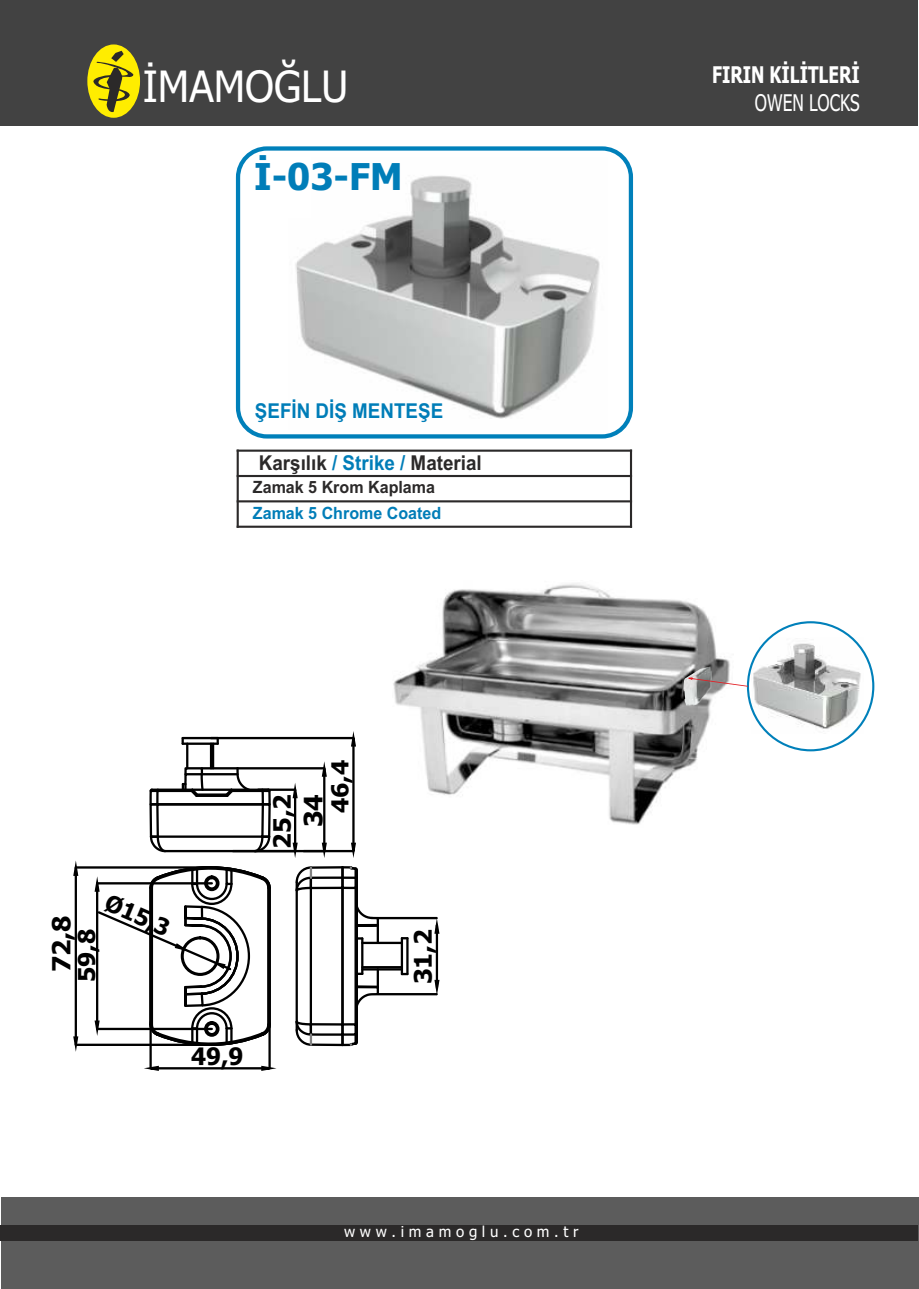
<style>
.page{position:relative;width:919px;height:1289px;background:#fff}
.page>*{position:absolute;margin:0;border:0;box-sizing:border-box;transform-origin:0 0}
.t1{font:43.2px "Tahoma";color:#fff;scale:.94 1}
.t2{font:700 37.05px "Tahoma";color:#007db8}
.t3{font:700 25.5px "Tahoma";color:#000}
.t4{font:700 25.05px "Tahoma";color:#000}
.t5{font:700 24.3px "Tahoma";color:#000}
.t6{font:700 24.15px "Tahoma";color:#000}
.t7{font:700 24px "Tahoma";color:#000}
.t8{font:700 23.4px "Tahoma";color:#000}
.t9{font:700 23.1px "Tahoma";color:#000}
.t10{font:700 22.95px "Tahoma";color:#fff;scale:.75 1}
.t11{font:22.95px "Tahoma";color:#fff;scale:.75 1}
.t12{font:700 20.4px "Arial";color:#2b2929;scale:.92 1}
.t13{font:700 20.4px "Arial";color:#007db8;scale:.92 1}
.t14{font:700 16.95px "Arial";color:#007db8;scale:.95 1}
.t15{font:700 16.95px "Arial";color:#2b2929;scale:.95 1}
.t16{font:15px "Tahoma";color:#fff}
.s1{color:#007db8}
</style>
<div class="page">
<div style="left:0;top:0;width:918px;height:126px;background:#424242"></div>
<div style="left:1px;top:1197px;width:917px;height:91px;background:#5c5c5c"></div>
<div style="left:0;top:1224px;width:918px;height:15px;background:#2b2929"></div>
<svg style="left:87px;top:44px;width:53px;height:74px"></svg>
<svg style="left:90px;top:51px;width:45px;height:63px;background:#baad0f"></svg>
<img style="left:295px;top:175px;width:305px;height:244px">
<hr style="left:237px;top:449px;width:2px;height:79px;background:#2b2929">
<hr style="left:630px;top:449px;width:2px;height:79px;background:#2b2929">
<hr style="left:237px;top:525px;width:395px;height:3px;background:#2b2929">
<hr style="left:237px;top:500px;width:395px;height:2px;background:#2b2929">
<hr style="left:237px;top:475px;width:395px;height:2px;background:#2b2929">
<hr style="left:237px;top:449px;width:395px;height:2px;background:#2b2929">
<hr style="left:406px;top:938px;width:2px;height:36px;background:#000">
<hr style="left:401px;top:938px;width:2px;height:36px;background:#000">
<hr style="left:362px;top:966px;width:40px;height:2px;background:#000">
<hr style="left:362px;top:968px;width:40px;height:2px;background:#000">
<hr style="left:362px;top:941px;width:40px;height:3px;background:#000">
<hr style="left:76px;top:866px;width:136px;height:2px;background:#000">
<hr style="left:76px;top:1043px;width:136px;height:2px;background:#000">
<hr style="left:75px;top:874px;width:2px;height:163px;background:#000">
<svg style="left:73px;top:860px;width:7px;height:17px"></svg>
<svg style="left:73px;top:1034px;width:7px;height:18px"></svg>
<hr style="left:211px;top:737px;width:142px;height:2px;background:#000">
<hr style="left:352px;top:745px;width:2px;height:98px;background:#000">
<svg style="left:349px;top:731px;width:7px;height:17px"></svg>
<hr style="left:258px;top:788px;width:37px;height:2px;background:#000">
<hr style="left:255px;top:850px;width:40px;height:2px;background:#000">
<hr style="left:294px;top:797px;width:2px;height:46px;background:#000">
<svg style="left:291px;top:783px;width:7px;height:16px"></svg>
<hr style="left:237px;top:767px;width:87px;height:2px;background:#000">
<hr style="left:323px;top:775px;width:2px;height:68px;background:#000">
<svg style="left:320px;top:761px;width:7px;height:17px"></svg>
<svg style="left:291px;top:841px;width:89px;height:206px"></svg>
<hr style="left:378px;top:917px;width:59px;height:2px;background:#000">
<hr style="left:378px;top:993px;width:59px;height:2px;background:#000">
<hr style="left:436px;top:925px;width:2px;height:61px;background:#000">
<svg style="left:433px;top:916px;width:7px;height:19px"></svg>
<svg style="left:433px;top:978px;width:7px;height:18px"></svg>
<svg style="left:93px;top:736px;width:190px;height:335px"></svg>
<img style="left:393px;top:583px;width:337px;height:242px">
<img style="left:751px;top:638px;width:112px;height:95px">
<img style="left:683px;top:666px;width:31px;height:39px">
<svg style="left:687px;top:677px;width:61px;height:9px"></svg>
<div style="left:236px;top:146px;width:397px;height:292px;border:4px solid #0080ba;border-radius:29px"></div>
<h1 class="t1" style="left:143px;top:69px;width:220px">İMAMOĞLU</h1>
<p class="t10" style="left:712px;top:65px;width:198px">FIRIN KİLİTLERİ</p>
<p class="t11" style="left:754px;top:93px;width:141px">OWEN LOCKS</p>
<h2 class="t2" style="left:254px;top:161px;width:150px">İ-03-FM</h2>
<p class="t13" style="left:255px;top:403px;width:206px">ŞEFİN DİŞ MENTEŞE</p>
<p class="t12" style="left:259px;top:455px;width:244px">Karşılık <span class="s1">/ Strike /</span> Material</p>
<p class="t15" style="left:253px;top:480px;width:193px">Zamak 5 Krom Kaplama</p>
<p class="t14" style="left:253px;top:506px;width:200px">Zamak 5 Chrome Coated</p>
<p class="t9" style="left:110px;top:893px;width:70px;rotate:23deg">Ø15,3</p>
<p class="t4" style="left:51px;top:972px;width:58px;rotate:-90deg">72,8</p>
<p class="t8" style="left:77px;top:982px;width:55px;rotate:-90deg">59,8</p>
<p class="t6" style="left:191px;top:1046px;width:54px">49,9</p>
<p class="t8" style="left:330px;top:813px;width:55px;rotate:-90deg">46,4</p>
<p class="t7" style="left:272px;top:848px;width:56px;rotate:-90deg">25,2</p>
<p class="t3" style="left:303px;top:827px;width:35px;rotate:-90deg">34</p>
<p class="t5" style="left:413px;top:984px;width:57px;rotate:-90deg">31,2</p>
<p class="t16" style="left:344px;top:1225px;width:236px">w w w . i m a m o g l u . c o m . t r</p>
</div>
